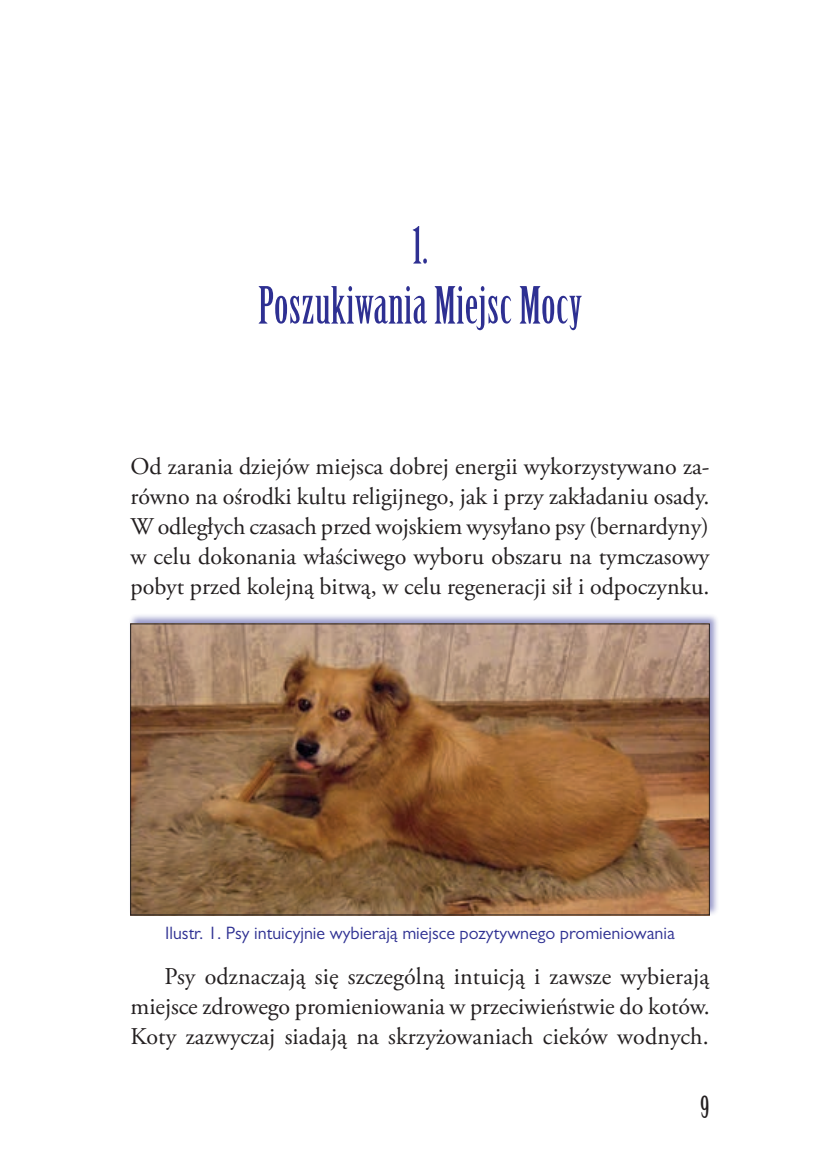
<style>
.page{position:relative;width:823px;height:1163px;background:#fff}
.page>*{position:absolute;margin:0;border:0;box-sizing:border-box;transform-origin:0 0}
.t1{font:50px/60px "Birch Std";letter-spacing:.01em;color:#2e3092;text-align:center}
.t2{font:30px "Birch Std";color:#231f20}
.t3{font:24px/30px "Adobe Garamond Pro";color:#231f20;text-align:justify}
.t4{font:18px "Gill Sans MT Pro";color:#2e3092}
</style>
<div class="page">
<div style="left:128px;top:613px;width:591px;height:303px;background:#2e3092;opacity:.5"></div>
<img style="left:132px;top:625px;width:575px;height:287px">
<h1 class="t1" style="left:258px;top:216px;width:325px">1.<br>Poszukiwania Miejsc Mocy</h1>
<p class="t3" style="left:130px;top:452px;width:580px">Od zarania dziejów miejsca dobrej energii wykorzystywano za&shy;równo na ośrodki kultu religijnego, jak i przy zakładaniu osady.<br>W odległych czasach przed wojskiem wysyłano psy (bernardyny) w celu dokonania właściwego wyboru obszaru na tymczasowy pobyt przed kolejną bitwą, w celu regeneracji sił i odpoczynku.</p>
<p class="t4" style="left:165px;top:921px;width:511px">Ilustr. 1. Psy intuicyjnie wybierają miejsce pozytywnego promieniowania</p>
<p class="t3" style="left:130px;top:962px;width:580px;text-indent:34px">Psy odznaczają się szczególną intuicją i zawsze wybierają miejsce zdrowego promieniowania w przeciwieństwie do kotów.<br>Koty zazwyczaj siadają na skrzyżowaniach cieków wodnych.</p>
<p class="t2" style="left:699px;top:1089px;width:11px">9</p>
</div>
